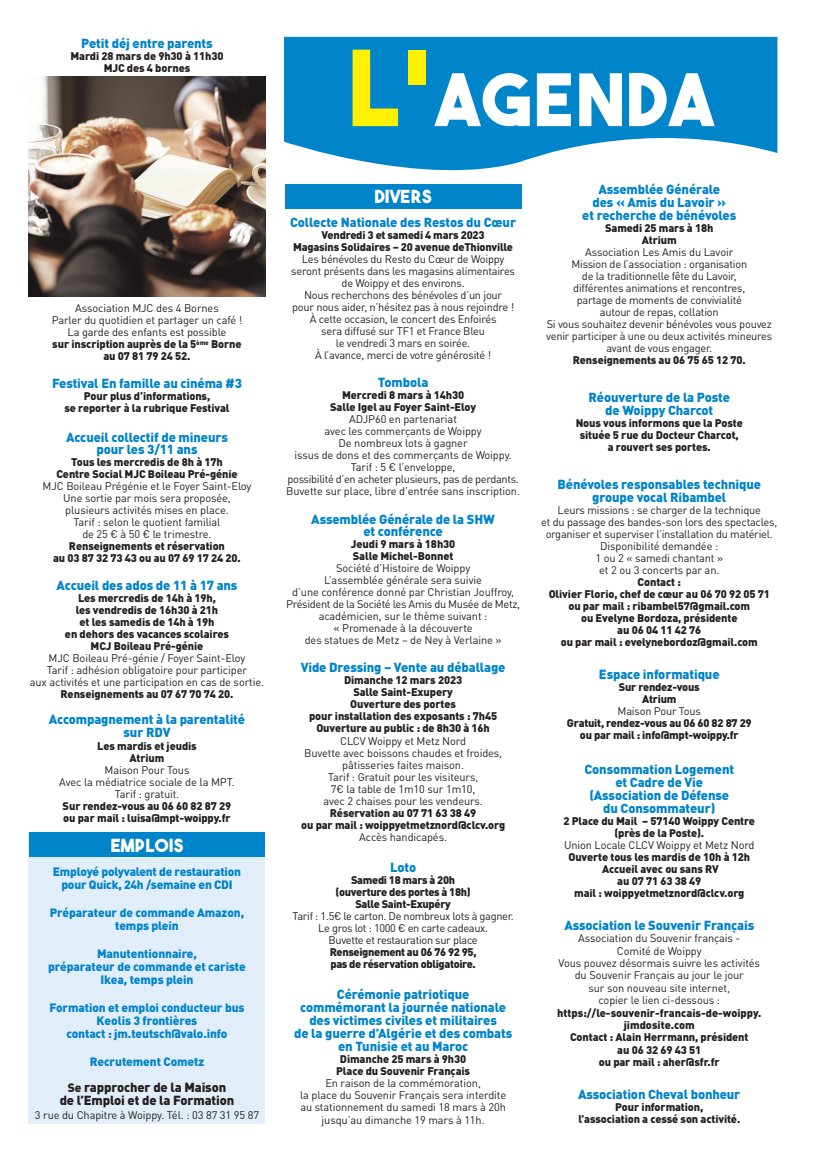
<style>
.page{position:relative;width:820px;height:1163px;background:#fff}
.page>*{position:absolute;margin:0;border:0;box-sizing:border-box;transform-origin:0 0}
.t1{font:72px "The Bold Font";letter-spacing:.03em;color:#fff}
.t2{font:18px "The Bold Font";letter-spacing:.02em;color:#fff}
.t3{font:900 13px/13px "DIN Pro";letter-spacing:-.01em;color:#0084ca;text-align:center}
.t4{font:900 13px/13px "DIN Pro";letter-spacing:-.01em;color:#231f20;text-align:center}
.t5{font:900 12px/13px "DIN Pro";letter-spacing:-.01em;color:#0084ca;text-align:center}
.t6{font:11px/12px "DIN Pro";letter-spacing:-.01em;color:#231f20;text-align:center}
.t7{font:900 11px/12px "DIN Pro";letter-spacing:-.01em;color:#231f20;text-align:center}
.t8{font:900 11px/12px "DIN Pro";letter-spacing:-.03em;color:#231f20;text-align:center}
.t9{font:11px/12px "DIN Pro";letter-spacing:-.03em;color:#231f20;text-align:center}
.s1{font-weight:900}
.s2{font-size:12px}
.s3{font-size:104px;color:#fff101}
</style>
<div class="page">
<div style="left:29px;top:833px;width:236px;height:290px;background:#e1edf8"></div>
<svg style="left:284px;top:37px;width:493px;height:152px;fill:#0084ca"></svg>
<div style="left:285px;top:184px;width:236px;height:24px;background:#0084ca"></div>
<img style="left:29px;top:77px;width:236px;height:219px">
<div style="left:29px;top:832px;width:236px;height:24px;background:#0084ca"></div>
<p class="t3" style="left:81px;top:36px;width:133px">Petit déj entre parents</p>
<p class="t7" style="left:70px;top:50px;width:154px">Mardi 28 mars de 9h30 à 11h30<br>MJC des 4 bornes</p>
<p class="t6" style="left:52px;top:302px;width:192px">Association MJC des 4 Bornes<br>Parler du quotidien et partager un café !<br>La garde des enfants est possible<br><span class="s1">sur inscription auprès de la 5</span><sup>ème</sup> <span class="s1">Borne au 07 81 79 24 52.</span></p>
<p class="t3" style="left:52px;top:376px;width:191px">Festival En famille au cinéma #3</p>
<p class="t7" style="left:64px;top:390px;width:166px">Pour plus d’informations,<br>se reporter à la rubrique Festival</p>
<p class="t3" style="left:66px;top:431px;width:163px;line-height:12px">Accueil collectif de mineurs pour les 3/11 ans</p>
<p class="t7" style="left:56px;top:456px;width:183px">Tous les mercredis de 8h à 17h<br>Centre Social MJC Boileau Pré-génie</p>
<p class="t6" style="left:42px;top:480px;width:210px">MJC Boileau Prégénie et le Foyer Saint-Eloy Une sortie par mois sera proposée, plusieurs activités mises en place.<br>Tarif : selon le quotient familial<br>de 25 € à 50 € le trimestre.</p>
<p class="t7" style="left:53px;top:540px;width:189px">Renseignements et réservation<br>au 03 87 32 73 43 ou au 07 69 17 24 20.</p>
<p class="t3" style="left:56px;top:578px;width:182px">Accueil des ados de 11 à 17 ans</p>
<p class="t7" style="left:65px;top:592px;width:165px">Les mercredis de 14h à 19h,<br>les vendredis de 16h30 à 21h<br>et les samedis de 14h à 19h<br>en dehors des vacances scolaires<br>MCJ Boileau Pré-génie</p>
<p class="t6" style="left:30px;top:652px;width:236px">MJC Boileau Pré-génie / Foyer Saint-Eloy<br>Tarif : adhésion obligatoire pour participer<br>aux activités et une participation en cas de sortie.</p>
<p class="t7" style="left:61px;top:688px;width:174px">Renseignements au 07 67 70 74 20.</p>
<p class="t3" style="left:49px;top:712px;width:198px">Accompagnement à la parentalité sur RDV</p>
<p class="t7" style="left:97px;top:739px;width:101px">Les mardis et jeudis<br>Atrium</p>
<p class="t6" style="left:59px;top:763px;width:177px">Maison Pour Tous<br>Avec la médiatrice sociale de la MPT.<br>Tarif : gratuit.</p>
<p class="t7" style="left:63px;top:799px;width:170px;text-align:left">Sur rendez-vous au 06 60 82 87 29 ou par mail : luisa@mpt-woippy.fr</p>
<h2 class="t2" style="left:111px;top:833px;width:74px">EMPLOIS</h2>
<p class="t5" style="left:53px;top:864px;width:190px">Employé polyvalent de restauration pour Quick, 24h /semaine en CDI</p>
<p class="t5" style="left:50px;top:905px;width:196px">Préparateur de commande Amazon, temps plein</p>
<p class="t5" style="left:48px;top:946px;width:199px">Manutentionnaire,<br>préparateur de commande et cariste<br>Ikea, temps plein</p>
<p class="t5" style="left:49px;top:1000px;width:197px">Formation et emploi conducteur bus<br>Keolis 3 frontières<br>contact : jm.teutsch@valo.info</p>
<p class="t5" style="left:90px;top:1054px;width:116px">Recrutement Cometz</p>
<p class="t4" style="left:60px;top:1079px;width:176px"><span class="s2">Se</span> rapprocher de la Maison de l’Emploi et de la Formation</p>
<p class="t6" style="left:35px;top:1108px;width:226px">3 rue du Chapitre à Woippy. Tél. : 03 87 31 95 87</p>
<h1 class="t1" style="left:347px;top:54px;width:369px"><span class="s3">L'</span>AGENDA</h1>
<h2 class="t2" style="left:374px;top:185px;width:58px">DIVERS</h2>
<p class="t3" style="left:290px;top:215px;width:227px">Collecte Nationale des Restos du Cœur</p>
<p class="t7" style="left:293px;top:229px;width:221px">Vendredi 3 et samedi 4 mars 2023<br>Magasins Solidaires – 20 avenue deThionville</p>
<p class="t6" style="left:291px;top:253px;width:225px">Les bénévoles du Resto du Cœur de Woippy seront présents dans les magasins alimentaires de Woippy et des environs.<br>Nous recherchons des bénévoles d’un jour<br>pour nous aider, n’hésitez pas à nous rejoindre !<br>À cette occasion, le concert des Enfoirés<br>sera diffusé sur TF1 et France Bleu<br>le vendredi 3 mars en soirée.<br>À l’avance, merci de votre générosité !</p>
<p class="t3" style="left:378px;top:375px;width:52px">Tombola</p>
<p class="t7" style="left:330px;top:389px;width:147px">Mercredi 8 mars à 14h30<br>Salle Igel au Foyer Saint-Eloy</p>
<p class="t6" style="left:286px;top:413px;width:235px">ADJP60 en partenariat<br>avec les commerçants de Woippy<br>De nombreux lots à gagner<br>issus de dons et des commerçants de Woippy.<br>Tarif : 5 € l’enveloppe,<br>possibilité d’en acheter plusieurs, pas de perdants.<br>Buvette sur place, libre d’entrée sans inscription.</p>
<p class="t3" style="left:311px;top:513px;width:185px;line-height:12px">Assemblée Générale de la SHW et conférence</p>
<p class="t7" style="left:351px;top:538px;width:106px;text-align:left">Jeudi 9 mars à 18h30<br>Salle Michel-Bonnet</p>
<p class="t6" style="left:286px;top:562px;width:235px">Société d’Histoire de Woippy<br>L’assemblée générale sera suivie<br>d’une conférence donné par Christian Jouffroy, Président de la Société les Amis du Musée de Metz, académicien, sur le thème suivant :<br>« Promenade à la découverte<br>des statues de Metz – de Ney à Verlaine »</p>
<p class="t3" style="left:300px;top:660px;width:206px">Vide Dressing – Vente au déballage</p>
<p class="t7" style="left:309px;top:674px;width:189px">Dimanche 12 mars 2023<br>Salle Saint-Exupery<br>Ouverture des portes<br>pour installation des exposants : 7h45<br>Ouverture au public : de 8h30 à 16h</p>
<p class="t6" style="left:304px;top:734px;width:199px">CLCV Woippy et Metz Nord<br>Buvette avec boissons chaudes et froides, pâtisseries faites maison.<br>Tarif : Gratuit pour les visiteurs,<br>7€ la table de 1m10 sur 1m10,<br>avec 2 chaises pour les vendeurs.</p>
<p class="t7" style="left:301px;top:806px;width:205px">Réservation au 07 71 63 38 49<br>ou par mail : woippyetmetznord@clcv.org</p>
<p class="t6" style="left:359px;top:830px;width:89px">Accès handicapés.</p>
<p class="t3" style="left:390px;top:859px;width:28px">Loto</p>
<p class="t8" style="left:335px;top:873px;width:137px">Samedi 18 mars à 20h (ouverture des portes à 18h)<br>Salle Saint-Exupéry</p>
<p class="t9" style="left:292px;top:909px;width:222px">Tarif : 1.5€ le carton. De nombreux lots à gagner.<br>Le gros lot : 1000 € en carte cadeaux.<br>Buvette et restauration sur place</p>
<p class="t8" style="left:329px;top:945px;width:148px;text-align:left">Renseignement au 06 76 92 95, pas de réservation obligatoire.</p>
<p class="t3" style="left:294px;top:986px;width:219px">Cérémonie patriotique commémorant la journée nationale des victimes civiles et militaires<br>de la guerre d’Algérie et des combats en Tunisie et au Maroc</p>
<p class="t7" style="left:336px;top:1052px;width:135px">Dimanche 25 mars à 9h30<br>Place du Souvenir Français</p>
<p class="t6" style="left:300px;top:1076px;width:207px">En raison de la commémoration,<br>la place du Souvenir Français sera interdite au stationnement du samedi 18 mars à 20h</p>
<p class="t6" style="left:321px;top:1113px;width:164px">jusqu’au dimanche 19 mars à 11h.</p>
<p class="t3" style="left:582px;top:182px;width:155px">Assemblée Générale<br>des « Amis du Lavoir »<br>et recherche de bénévoles</p>
<p class="t7" style="left:605px;top:222px;width:110px">Samedi 25 mars à 18h<br>Atrium</p>
<p class="t6" style="left:546px;top:246px;width:227px">Association Les Amis du Lavoir<br>Mission de l’association : organisation<br>de la traditionnelle fête du Lavoir,<br>différentes animations et rencontres,<br>partage de moments de convivialité<br>autour de repas, collation<br>Si vous souhaitez devenir bénévoles vous pouvez venir participer à une ou deux activités mineures avant de vous engager.</p>
<p class="t7" style="left:572px;top:354px;width:174px">Renseignements au 06 75 65 12 70.</p>
<p class="t3" style="left:588px;top:390px;width:143px">Réouverture de la Poste de Woippy Charcot</p>
<p class="t7" style="left:575px;top:416px;width:169px">Nous vous informons que la Poste située 5 rue du Docteur Charcot, a rouvert ses portes.</p>
<p class="t3" style="left:557px;top:477px;width:205px">Bénévoles responsables technique groupe vocal Ribambel</p>
<p class="t6" style="left:541px;top:503px;width:237px">Leurs missions : se charger de la technique<br>et du passage des bandes-son lors des spectacles, organiser et superviser l’installation du matériel.<br>Disponibilité demandée :<br>1 ou 2 « samedi chantant »<br>et 2 ou 3 concerts par an.</p>
<p class="t7" style="left:548px;top:575px;width:223px">Contact :<br>Olivier Florio, chef de cœur au 06 70 92 05 71 ou par mail : ribambel57@gmail.com<br>ou Evelyne Bordoza, présidente<br>au 06 04 11 42 76<br>ou par mail : evelynebordoz@gmail.com</p>
<p class="t3" style="left:598px;top:667px;width:122px">Espace informatique</p>
<p class="t7" style="left:618px;top:680px;width:82px">Sur rendez-vous<br>Atrium</p>
<p class="t6" style="left:617px;top:704px;width:85px">Maison Pour Tous</p>
<p class="t7" style="left:566px;top:716px;width:186px">Gratuit, rendez-vous au 06 60 82 87 29 ou par mail : info@mpt-woippy.fr</p>
<p class="t3" style="left:584px;top:761px;width:151px">Consommation Logement et Cadre de Vie (Association de Défense du Consommateur)</p>
<p class="t7" style="left:563px;top:814px;width:193px">2 Place du Mail – 57140 Woippy Centre (près de la Poste).</p>
<p class="t6" style="left:563px;top:838px;width:192px">Union Locale CLCV Woippy et Metz Nord</p>
<p class="t7" style="left:568px;top:850px;width:183px">Ouverte tous les mardis de 10h à 12h<br>Accueil avec ou sans RV<br>au 07 71 63 38 49<br>mail : woippyetmetznord@clcv.org</p>
<p class="t3" style="left:564px;top:917px;width:191px">Association le Souvenir Français</p>
<p class="t6" style="left:558px;top:931px;width:203px;line-height:12.4px">Association du Souvenir français -<br>Comité de Woippy<br>Vous pouvez désormais suivre les activités du Souvenir Français au jour le jour<br>sur son nouveau site internet,<br>copier le lien ci-dessous :</p>
<p class="t7" style="left:557px;top:1005px;width:205px;line-height:12.3px">https://le-souvenir-francais-de-woippy. jimdosite.com<br>Contact : Alain Herrmann, président<br>au 06 32 69 43 51<br>ou par mail : aher@sfr.fr</p>
<p class="t3" style="left:578px;top:1087px;width:164px">Association Cheval bonheur</p>
<p class="t7" style="left:578px;top:1100px;width:163px">Pour information,<br>l’association a cessé son activité.</p>
</div>
